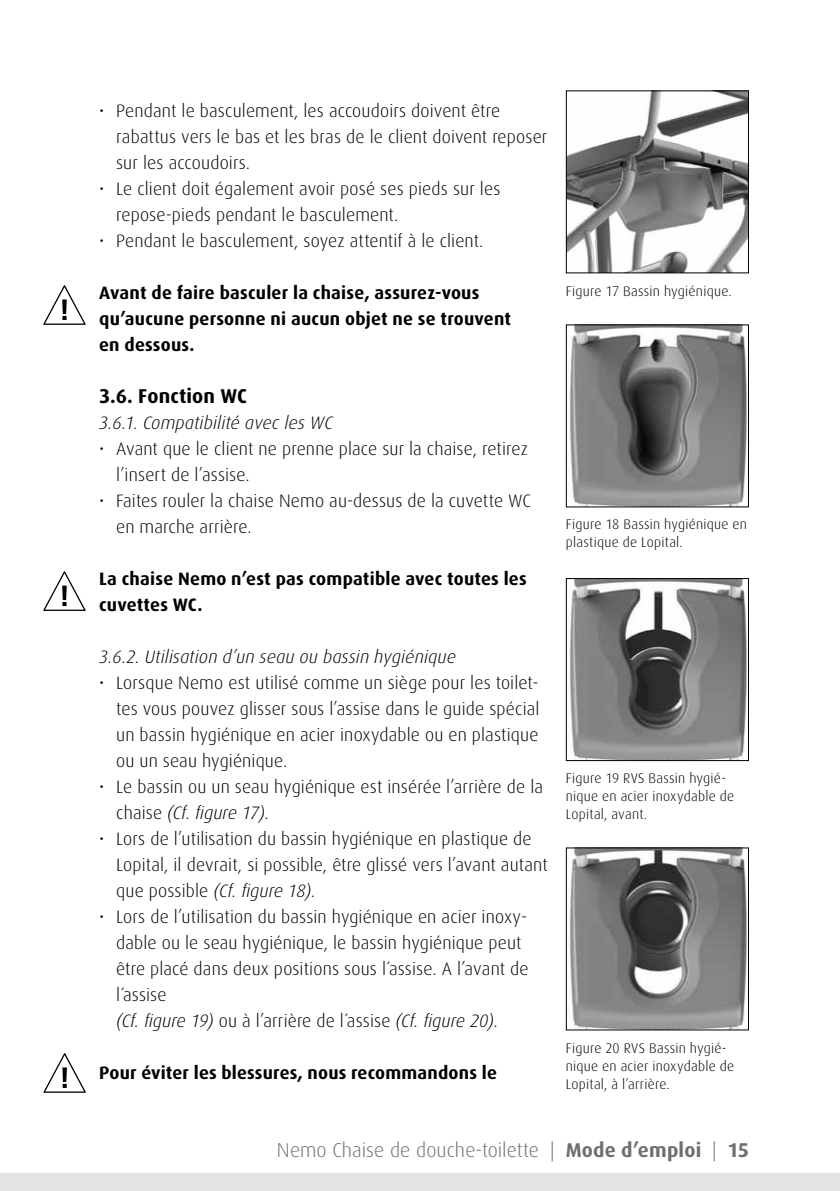
<style>
.page{position:relative;width:840px;height:1191px;background:#fff}
.page>*{position:absolute;margin:0;border:0;box-sizing:border-box;transform-origin:0 0}
.t1{font:300 20px "Dax";letter-spacing:.005em;color:#706f6f}
.t2{font:700 20px "Dax";letter-spacing:.01em;color:#000}
.t3{font:300 18px/26px "Dax";letter-spacing:.005em;color:#000}
.t4{font:700 18px/26px "Dax";letter-spacing:.01em;color:#000}
.t5{font:italic 300 18px "Dax";letter-spacing:.01em;color:#000}
.t6{font:300 14px/18px "Dax";letter-spacing:.015em;color:#000}
.s1{font-style:italic}
.s2{font-weight:700}
</style>
<div class="page">
<div style="left:0;top:1174px;width:839px;height:17px;background:#e3e3e3"></div>
<img style="left:567px;top:92px;width:179px;height:179px">
<div style="left:565px;top:90px;width:183px;height:183px;border:1px solid #000"></div>
<img style="left:567px;top:326px;width:179px;height:179px">
<div style="left:565px;top:324px;width:183px;height:183px;border:1px solid #000"></div>
<img style="left:568px;top:580px;width:178px;height:179px">
<div style="left:565px;top:578px;width:183px;height:183px;border:1px solid #000"></div>
<img style="left:567px;top:849px;width:179px;height:179px">
<div style="left:565px;top:847px;width:183px;height:183px;border:1px solid #000"></div>
<svg style="left:43px;top:571px;width:43px;height:40px"></svg>
<svg style="left:43px;top:285px;width:43px;height:40px"></svg>
<svg style="left:43px;top:1053px;width:43px;height:39px"></svg>
<p class="t3" style="left:116px;top:98px;width:432px;text-indent:-17px">• Pendant le basculement, les accoudoirs doivent être rabattus vers le bas et les bras de le client doivent reposer sur les accoudoirs.</p>
<p class="t3" style="left:116px;top:176px;width:385px;text-indent:-17px">• Le client doit également avoir posé ses pieds sur les repose-pieds pendant le basculement.</p>
<p class="t3" style="left:99px;top:228px;width:385px">• Pendant le basculement, soyez attentif à le client.</p>
<p class="t4" style="left:99px;top:280px;width:413px">Avant de faire basculer la chaise, assurez-vous qu’aucune personne ni aucun objet ne se trouvent en dessous.</p>
<p class="t2" style="left:99px;top:385px;width:149px">3.6. Fonction WC</p>
<p class="t5" style="left:99px;top:413px;width:235px">3.6.1. Compatibilité avec les WC</p>
<p class="t3" style="left:116px;top:436px;width:413px;text-indent:-17px">• Avant que le client ne prenne place sur la chaise, retirez l’insert de l’assise.</p>
<p class="t3" style="left:116px;top:488px;width:416px;text-indent:-17px">• Faites rouler la chaise Nemo au-dessus de la cuvette WC en marche arrière.</p>
<p class="t4" style="left:99px;top:566px;width:429px">La chaise Nemo n’est pas compatible avec toutes les cuvettes WC.</p>
<p class="t5" style="left:99px;top:647px;width:358px">3.6.2. Utilisation d’un seau ou bassin hygiénique</p>
<p class="t3" style="left:116px;top:670px;width:424px;text-align:justify;text-indent:-17px">• Lorsque Nemo est utilisé comme un siège pour les toilet&shy;tes vous pouvez glisser sous l’assise dans le guide spécial un bassin hygiénique en acier inoxydable ou en plastique ou un seau hygiénique.</p>
<p class="t3" style="left:116px;top:774px;width:428px;text-indent:-17px">• Le bassin ou un seau hygiénique est insérée l’arrière de la chaise <span class="s1">(Cf. figure 17)</span>.</p>
<p class="t3" style="left:116px;top:826px;width:433px;text-indent:-17px">• Lors de l’utilisation du bassin hygiénique en plastique de<br>Lopital, il devrait, si possible, être glissé vers l’avant autant que possible <span class="s1">(Cf. figure 18)</span>.</p>
<p class="t3" style="left:116px;top:904px;width:414px;text-indent:-17px">• Lors de l’utilisation du bassin hygiénique en acier inoxy&shy;dable ou le seau hygiénique, le bassin hygiénique peut être placé dans deux positions sous l´assise. A l’avant de l´assise<br><span class="s1">(Cf. figure 19)</span> ou à l’arrière de l´assise <span class="s1">(Cf. figure 20)</span>.</p>
<p class="t4" style="left:99px;top:1059px;width:399px">Pour éviter les blessures, nous recommandons le</p>
<p class="t6" style="left:565px;top:282px;width:167px">Figure 17 Bassin hygiénique.</p>
<p class="t6" style="left:565px;top:515px;width:182px">Figure 18 Bassin hygiénique en plastique de Lopital.</p>
<p class="t6" style="left:565px;top:769px;width:170px">Figure 19 RVS Bassin hygié&shy;nique en acier inoxydable de<br>Lopital, avant.</p>
<p class="t6" style="left:565px;top:1039px;width:170px">Figure 20 RVS Bassin hygié&shy;nique en acier inoxydable de<br>Lopital, à l’arrière.</p>
<p class="t1" style="left:277px;top:1139px;width:473px">Nemo Chaise de douche-toilette | <span class="s2">Mode d’emploi</span> | <span class="s2">15</span></p>
</div>
